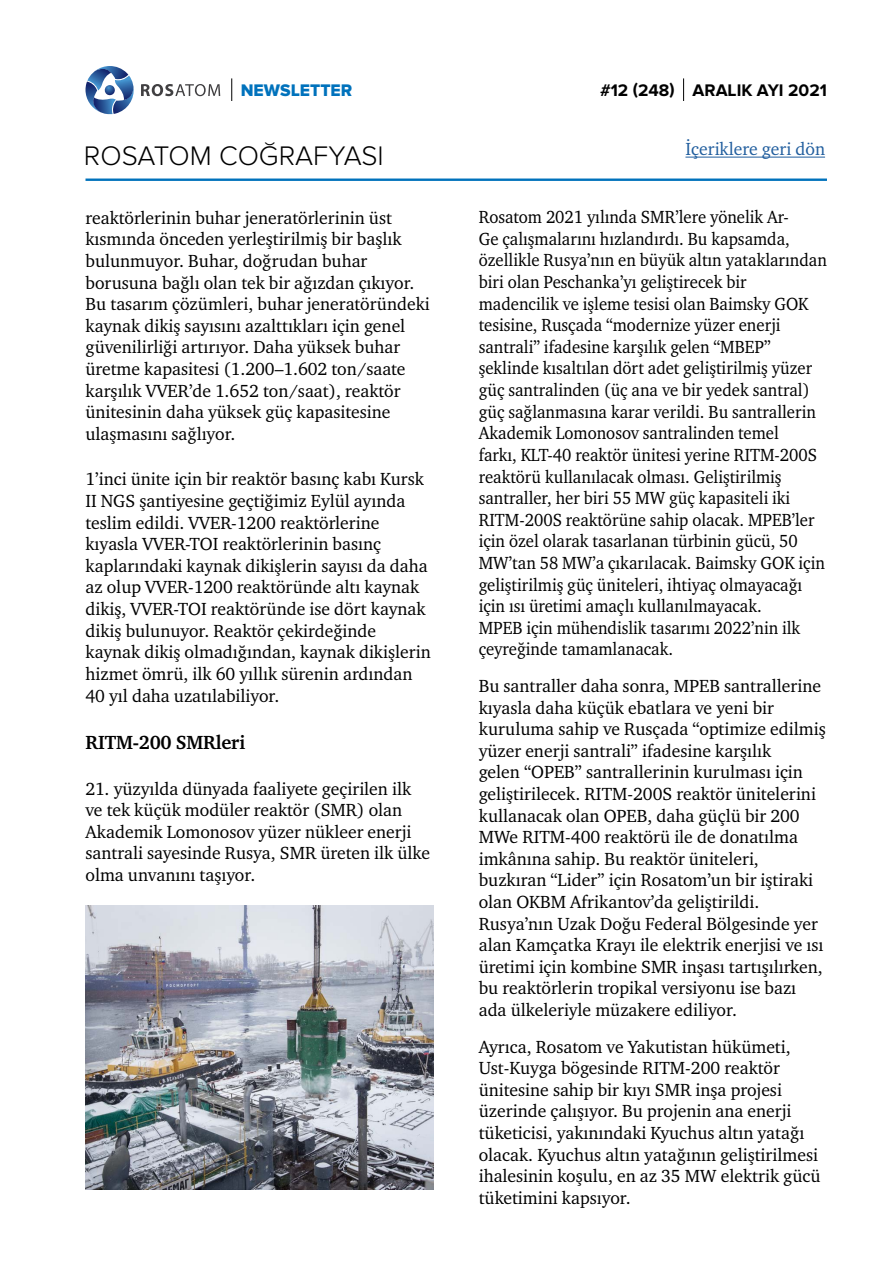
<style>
.page{position:relative;width:893px;height:1263px;background:#fff}
.page>*{position:absolute;margin:0;border:0;box-sizing:border-box;transform-origin:0 0}
.t1{font:300 27.9px "Proxima Nova";color:#000}
.t2{font:700 19.5px "Charter ITC";letter-spacing:-.01em;color:#000}
.t3{font:18px/21.6px "Charter ITC";color:#000}
.t4{font:18px/21.6px "Charter ITC";color:#000;scale:.93 1}
.t5{font:18px "Charter ITC";color:#215e9e}
.t6{font:700 17.4px "Proxima Nova";color:#000}
.t7{font:17.4px "Proxima Nova Extrabld";color:#0072bc}
</style>
<div class="page">
<hr style="left:685px;top:157px;width:140px;height:1px;background:#215e9e">
<hr style="left:86px;top:179px;width:741px;height:2px;background:#0072bc">
<svg style="left:683px;top:78px;width:1px;height:23px"></svg>
<svg style="left:86px;top:66px;width:48px;height:48px"></svg>
<svg style="left:141px;top:84px;width:79px;height:12px"></svg>
<svg style="left:231px;top:78px;width:1px;height:23px"></svg>
<img style="left:86px;top:906px;width:348px;height:283px">
<p class="t7" style="left:241px;top:80px;width:113px">NEWSLETTER</p>
<p class="t6" style="left:600px;top:80px;width:228px">#12 (248) ARALIK AYI 2021</p>
<h1 class="t1" style="left:84px;top:140px;width:36px">ROSATOM</h1>
<h1 class="t1" style="left:219px;top:140px;width:166px">COĞRAFYAS I</h1>
<p class="t3" style="left:86px;top:207px;width:346px">reaktörlerinin buhar jeneratörlerinin üst kısmında önceden yerleştirilmiş bir başlık bulunmuyor. Buhar, doğrudan buhar borusuna bağlı olan tek bir ağızdan çıkıyor.<br>Bu tasarım çözümleri, buhar jeneratöründeki kaynak dikiş sayısını azalttıkları için genel güvenilirliği artırıyor. Daha yüksek buhar üretme kapasitesi (1.200–1.602 ton/saate karşılık VVER’de 1.652 ton/saat), reaktör ünitesinin daha yüksek güç kapasitesine ulaşmasını sağlıyor.</p>
<p class="t3" style="left:86px;top:468px;width:347px">1’inci ünite için bir reaktör basınç kabı Kursk II NGS şantiyesine geçtiğimiz Eylül ayında teslim edildi. VVER-1200 reaktörlerine kıyasla VVER-TOI reaktörlerinin basınç kaplarındaki kaynak dikişlerin sayısı da daha az olup VVER-1200 reaktöründe altı kaynak dikiş, VVER-TOI reaktöründe ise dört kaynak dikiş bulunuyor. Reaktör çekirdeğinde kaynak dikiş olmadığından, kaynak dikişlerin hizmet ömrü, ilk 60 yıllık sürenin ardından 40 yıl daha uzatılabiliyor.</p>
<p class="t2" style="left:86px;top:730px;width:161px">RITM-200 SMRleri</p>
<p class="t3" style="left:86px;top:777px;width:346px">21. yüzyılda dünyada faaliyete geçirilen ilk ve tek küçük modüler reaktör (SMR) olan Akademik Lomonosov yüzer nükleer enerji santrali sayesinde Rusya, SMR üreten ilk ülke olma unvanını taşıyor.</p>
<p class="t5" style="left:685px;top:138px;width:141px">İçeriklere geri dön</p>
<p class="t4" style="left:479px;top:206px;width:376px">Rosatom 2021 yılında SMR’lere yönelik Ar-<br>Ge çalışmalarını hızlandırdı. Bu kapsamda, özellikle Rusya’nın en büyük altın yataklarından biri olan Peschanka’yı geliştirecek bir madencilik ve işleme tesisi olan Baimsky GOK tesisine, Rusçada “modernize yüzer enerji santrali” ifadesine karşılık gelen “MBEP” şeklinde kısaltılan dört adet geliştirilmiş yüzer güç santralinden (üç ana ve bir yedek santral) güç sağlanmasına karar verildi. Bu santrallerin Akademik Lomonosov santralinden temel<br>farkı, KLT-40 reaktör ünitesi yerine RITM-200S reaktörü kullanılacak olması. Geliştirilmiş santraller, her biri 55 MW güç kapasiteli iki RITM-200S reaktörüne sahip olacak. MPEB’ler için özel olarak tasarlanan türbinin gücü, 50<br>MW’tan 58 MW’a çıkarılacak. Baimsky GOK için geliştirilmiş güç üniteleri, ihtiyaç olmayacağı için ısı üretimi amaçlı kullanılmayacak.<br>MPEB için mühendislik tasarımı 2022’nin ilk çeyreğinde tamamlanacak.</p>
<p class="t3" style="left:479px;top:675px;width:348px">Bu santraller daha sonra, MPEB santrallerine kıyasla daha küçük ebatlara ve yeni bir kuruluma sahip ve Rusçada “optimize edilmiş yüzer enerji santrali” ifadesine karşılık<br>gelen “OPEB” santrallerinin kurulması için geliştirilecek. RITM-200S reaktör ünitelerini kullanacak olan OPEB, daha güçlü bir 200<br>MWe RITM-400 reaktörü ile de donatılma imkânına sahip. Bu reaktör üniteleri, buzkıran “Lider” için Rosatom’un bir iştiraki olan OKBM Afrikantov’da geliştirildi.<br>Rusya’nın Uzak Doğu Federal Bölgesinde yer alan Kamçatka Krayı ile elektrik enerjisi ve ısı üretimi için kombine SMR inşası tartışılırken, bu reaktörlerin tropikal versiyonu ise bazı ada ülkeleriyle müzakere ediliyor.</p>
<p class="t3" style="left:479px;top:1035px;width:343px">Ayrıca, Rosatom ve Yakutistan hükümeti, Ust-Kuyga bögesinde RITM-200 reaktör ünitesine sahip bir kıyı SMR inşa projesi üzerinde çalışıyor. Bu projenin ana enerji tüketicisi, yakınındaki Kyuchus altın yatağı olacak. Kyuchus altın yatağının geliştirilmesi ihalesinin koşulu, en az 35 MW elektrik gücü tüketimini kapsıyor.</p>
</div>
